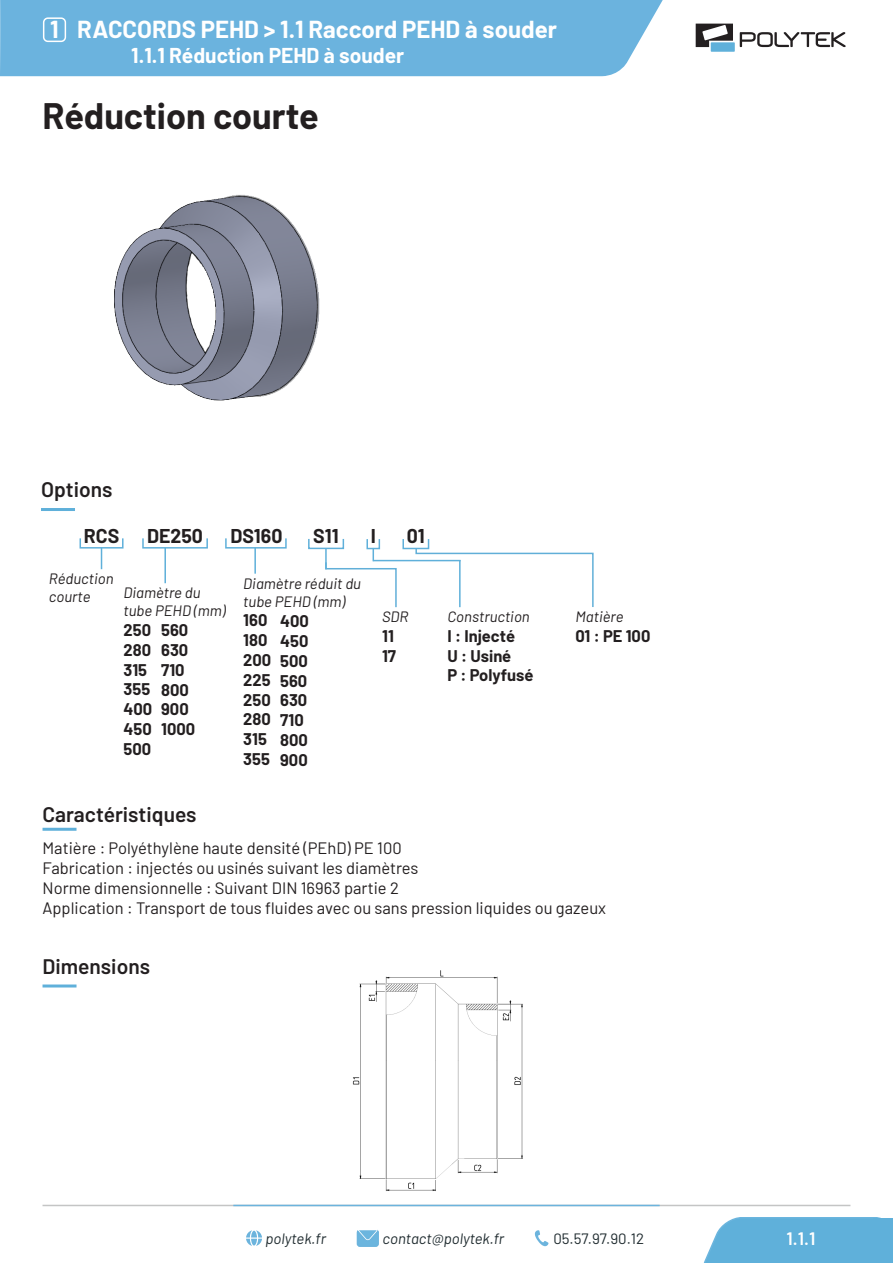
<style>
.page{position:relative;width:893px;height:1263px;background:#fff}
.page>*{position:absolute;margin:0;border:0;box-sizing:border-box;transform-origin:0 0}
.t1{font:700 36px "Barlow";color:#231f20}
.t2{font:700 24px "Barlow";color:#fff}
.t3{font:600 21px "Barlow";color:#231f20}
.t4{font:700 21px "Barlow";color:#fff}
.t5{font:700 19.5px "Barlow";color:#231f20}
.t6{font:600 18px "Barlow";color:#fff}
.t7{font:16.5px "Barlow";color:#231f20}
.t8{font:700 16.5px "Barlow";color:#231f20}
.t9{font:italic 15px "Barlow";color:#231f20}
.t10{font:italic 15px "Barlow";color:#202c30}
.t11{font:15px "Barlow";color:#202c30}
</style>
<div class="page">
<hr style="left:43px;top:1205px;width:807px;height:1px;background:#c4c5c5">
<svg style="left:704px;top:1218px;width:170px;height:45px;background:#69b4dc"></svg>
<div style="left:874px;top:1218px;width:19px;height:45px;background:#5fb0da"></div>
<svg style="left:535px;top:1230px;width:13px;height:16px"></svg>
<svg style="left:246px;top:1230px;width:16px;height:16px"></svg>
<svg style="left:356px;top:1230px;width:23px;height:17px"></svg>
<hr style="left:233px;top:1205px;width:427px;height:1px;background:#6cb4dd">
<svg style="left:696px;top:24px;width:37px;height:23px"></svg>
<svg style="left:740px;top:32px;width:106px;height:15px"></svg>
<div style="left:711px;top:42px;width:24px;height:10px;background:#5fb0da"></div>
<div style="left:1px;top:0;width:662px;height:76px;background:#6bb3de"></div>
<svg style="left:0;top:0;width:1px;height:76px"></svg>
<img style="left:114px;top:195px;width:206px;height:206px">
<hr style="left:41px;top:508px;width:34px;height:3px;background:#5fb0da">
<hr style="left:43px;top:828px;width:34px;height:3px;background:#5fb0da">
<div style="left:80px;top:538px;width:44px;height:10px;border:2px solid #5fb0da"></div>
<div style="left:142px;top:538px;width:66px;height:11px;border:2px solid #5fb0da"></div>
<svg style="left:101px;top:548px;width:1px;height:21px"></svg>
<hr style="left:164px;top:548px;width:2px;height:35px;background:#5fb0da">
<div style="left:225px;top:538px;width:62px;height:11px;border:2px solid #5fb0da"></div>
<hr style="left:254px;top:548px;width:2px;height:26px;background:#5fb0da">
<div style="left:366px;top:538px;width:14px;height:11px;border:2px solid #5fb0da"></div>
<div style="left:402px;top:538px;width:27px;height:11px;border:2px solid #5fb0da"></div>
<div style="left:308px;top:538px;width:36px;height:11px;border:2px solid #5fb0da"></div>
<svg style="left:415px;top:547px;width:179px;height:61px"></svg>
<hr style="left:43px;top:984px;width:34px;height:3px;background:#5fb0da">
<img style="left:352px;top:970px;width:171px;height:221px">
<svg style="left:324px;top:548px;width:73px;height:60px"></svg>
<hr style="left:459px;top:560px;width:2px;height:47px;background:#5fb0da">
<hr style="left:374px;top:560px;width:87px;height:1px;background:#5fb0da">
<div style="left:43px;top:17px;width:23px;height:25px;border:2px solid #fff;border-radius:4px"></div>
<p class="t2" style="left:50px;top:12px;width:10px">1</p>
<p class="t2" style="left:77px;top:12px;width:481px">RACCORDS PEHD &gt; 1.1 Raccord PEHD à souder</p>
<p class="t4" style="left:131px;top:40px;width:274px">1.1.1 Réduction PEHD à souder</p>
<p class="t1" style="left:43px;top:89px;width:278px">Réduction courte</p>
<p class="t3" style="left:41px;top:474px;width:73px">Options</p>
<p class="t5" style="left:84px;top:521px;width:37px">RCS</p>
<p class="t5" style="left:147px;top:521px;width:57px">DE250</p>
<p class="t9" style="left:49px;top:568px;width:66px">Réduction</p>
<p class="t9" style="left:49px;top:586px;width:43px">courte</p>
<p class="t5" style="left:230px;top:521px;width:54px">DS160</p>
<p class="t5" style="left:313px;top:522px;width:27px">S11</p>
<p class="t5" style="left:371px;top:522px;width:7px">I</p>
<p class="t5" style="left:407px;top:522px;width:19px">01</p>
<p class="t9" style="left:243px;top:572px;width:119px">Diamètre réduit du</p>
<p class="t9" style="left:243px;top:590px;width:104px">tube PEHD (mm)</p>
<p class="t8" style="left:243px;top:608px;width:26px">160</p>
<p class="t8" style="left:243px;top:628px;width:26px">180</p>
<p class="t8" style="left:243px;top:648px;width:30px">200</p>
<p class="t8" style="left:243px;top:668px;width:29px">225</p>
<p class="t8" style="left:243px;top:687px;width:29px">250</p>
<p class="t8" style="left:243px;top:707px;width:29px">280</p>
<p class="t8" style="left:243px;top:727px;width:25px">315</p>
<p class="t8" style="left:243px;top:747px;width:28px">355</p>
<p class="t9" style="left:124px;top:582px;width:79px">Diamètre du</p>
<p class="t9" style="left:124px;top:600px;width:104px">tube PEHD (mm)</p>
<p class="t8" style="left:124px;top:618px;width:29px">250</p>
<p class="t8" style="left:124px;top:638px;width:29px">280</p>
<p class="t8" style="left:124px;top:657px;width:25px">315</p>
<p class="t8" style="left:124px;top:677px;width:28px">355</p>
<p class="t8" style="left:124px;top:697px;width:30px">400</p>
<p class="t8" style="left:124px;top:717px;width:30px">450</p>
<p class="t8" style="left:124px;top:737px;width:29px">500</p>
<p class="t9" style="left:382px;top:606px;width:28px">SDR</p>
<p class="t8" style="left:382px;top:624px;width:13px">11</p>
<p class="t8" style="left:382px;top:643px;width:16px">17</p>
<p class="t8" style="left:280px;top:609px;width:30px">400</p>
<p class="t8" style="left:280px;top:629px;width:30px">450</p>
<p class="t8" style="left:280px;top:649px;width:29px">500</p>
<p class="t8" style="left:280px;top:668px;width:29px">560</p>
<p class="t8" style="left:280px;top:688px;width:29px">630</p>
<p class="t8" style="left:280px;top:708px;width:25px">710</p>
<p class="t8" style="left:280px;top:728px;width:29px">800</p>
<p class="t8" style="left:280px;top:748px;width:29px">900</p>
<p class="t8" style="left:161px;top:618px;width:29px">560</p>
<p class="t8" style="left:161px;top:638px;width:29px">630</p>
<p class="t8" style="left:161px;top:657px;width:25px">710</p>
<p class="t8" style="left:161px;top:677px;width:29px">800</p>
<p class="t8" style="left:161px;top:697px;width:29px">900</p>
<p class="t8" style="left:161px;top:717px;width:36px">1000</p>
<p class="t9" style="left:447px;top:606px;width:84px">Construction</p>
<p class="t8" style="left:447px;top:624px;width:69px">I : Injecté</p>
<p class="t8" style="left:447px;top:643px;width:65px">U : Usiné</p>
<p class="t8" style="left:447px;top:663px;width:87px">P : Polyfusé</p>
<p class="t9" style="left:575px;top:606px;width:50px">Matière</p>
<p class="t8" style="left:575px;top:624px;width:77px">01 : PE 100</p>
<p class="t3" style="left:43px;top:799px;width:156px">Caractéristiques</p>
<p class="t7" style="left:43px;top:836px;width:361px">Matière : Polyéthylène haute densité (PEhD) PE 100</p>
<p class="t7" style="left:43px;top:856px;width:377px">Fabrication : injectés ou usinés suivant les diamètres</p>
<p class="t7" style="left:43px;top:876px;width:358px">Norme dimensionnelle : Suivant DIN 16963 partie 2</p>
<p class="t7" style="left:43px;top:896px;width:565px">Application : Transport de tous fluides avec ou sans pression liquides ou gazeux</p>
<p class="t3" style="left:43px;top:951px;width:109px">Dimensions</p>
<p class="t10" style="left:266px;top:1228px;width:62px">polytek.fr</p>
<p class="t10" style="left:383px;top:1228px;width:123px">contact@polytek.fr</p>
<p class="t11" style="left:553px;top:1228px;width:92px">05.57.97.90.12</p>
<p class="t6" style="left:787px;top:1225px;width:30px">1.1.1</p>
</div>
